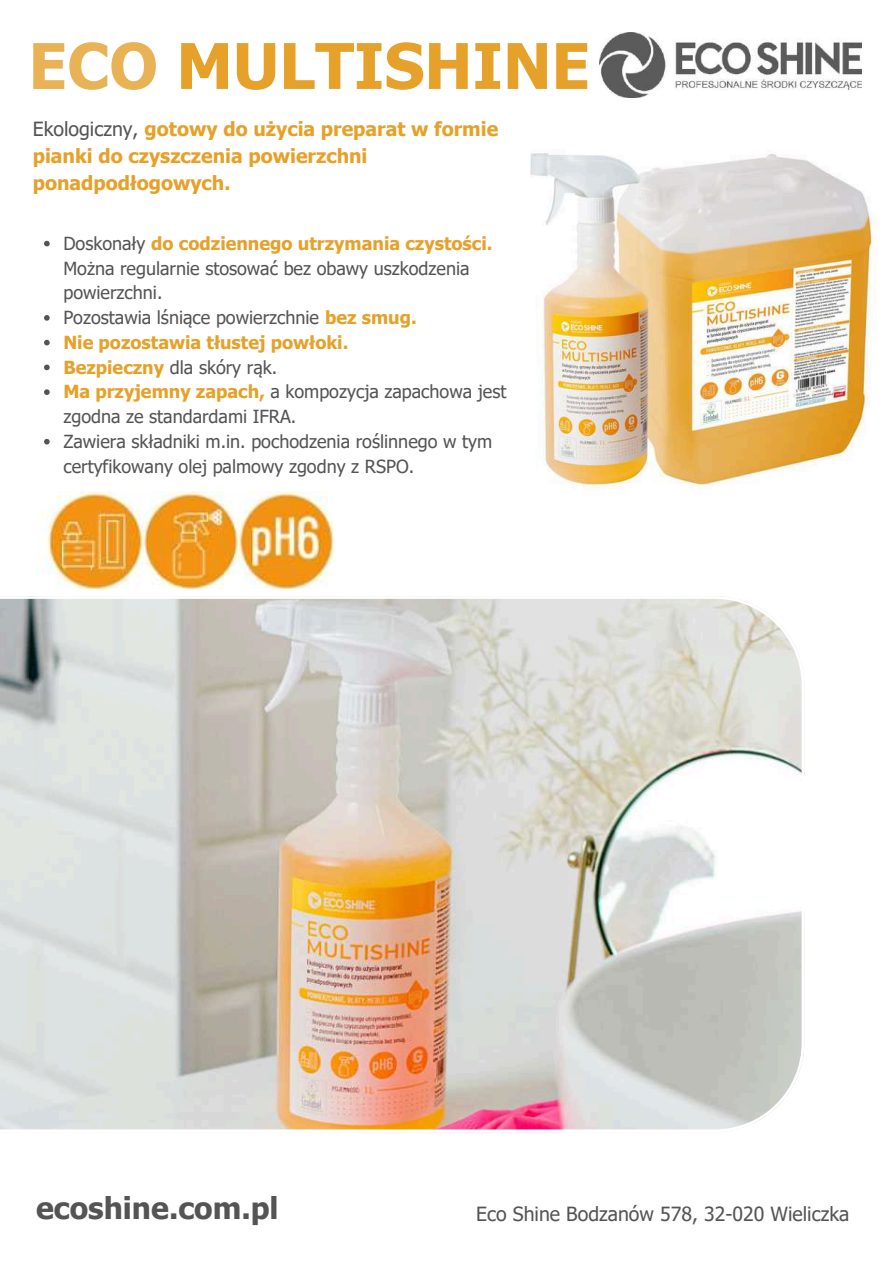
<style>
.page{position:relative;width:894px;height:1264px;background:#fff}
.page>*{position:absolute;margin:0;border:0;box-sizing:border-box;transform-origin:0 0}
.t1{font:700 63px "Tahoma";color:#e6a12a}
.t2{font:700 30px "Tahoma";color:#545454}
.t3{font:700 19.5px/27px "Tahoma";color:#e6a12a}
.t4{font:19.5px "Tahoma";color:#545454}
.t5{font:18px/24.8px "Tahoma";color:#545454}
.s1{color:#e8b255}
.s2{font-weight:400;color:#545454}
.s3{font-weight:700;color:#e6a12a}
</style>
<div class="page">
<svg style="left:0;top:596px;width:804px;height:534px;background:#d6cfc6"></svg>
<img style="left:599px;top:32px;width:262px;height:65px">
<img style="left:530px;top:153px;width:346px;height:339px">
<img style="left:36px;top:491px;width:296px;height:97px">
<svg style="left:44px;top:241px;width:6px;height:5px"></svg>
<svg style="left:44px;top:315px;width:6px;height:6px"></svg>
<svg style="left:44px;top:340px;width:6px;height:5px"></svg>
<svg style="left:44px;top:364px;width:6px;height:6px"></svg>
<svg style="left:44px;top:389px;width:6px;height:6px"></svg>
<svg style="left:44px;top:439px;width:6px;height:5px"></svg>
<h1 class="t1" style="left:29px;top:26px;width:563px"><span class="s1">ECO</span> MULTISHINE</h1>
<p class="t3" style="left:33px;top:115px;width:467px"><span class="s2">Ekologiczny,</span> gotowy do użycia preparat w formie pianki do czyszczenia powierzchni ponadpodłogowych.</p>
<p class="t5" style="left:63px;top:230px;width:444px">Doskonały <span class="s3">do codziennego utrzymania czystości.<br></span>Można regularnie stosować bez obawy uszkodzenia powierzchni.<br>Pozostawia lśniące powierzchnie <span class="s3">bez smug.<br>Nie pozostawia tłustej powłoki.<br>Bezpieczny</span> dla skóry rąk.<br><span class="s3">Ma przyjemny zapach,</span> a kompozycja zapachowa jest zgodna ze standardami IFRA.<br>Zawiera składniki m.in. pochodzenia roślinnego w tym certyfikowany olej palmowy zgodny z RSPO.</p>
<h2 class="t2" style="left:36px;top:1189px;width:244px">ecoshine.com.pl</h2>
<p class="t4" style="left:476px;top:1200px;width:374px">Eco Shine Bodzanów 578, 32-020 Wieliczka</p>
</div>
